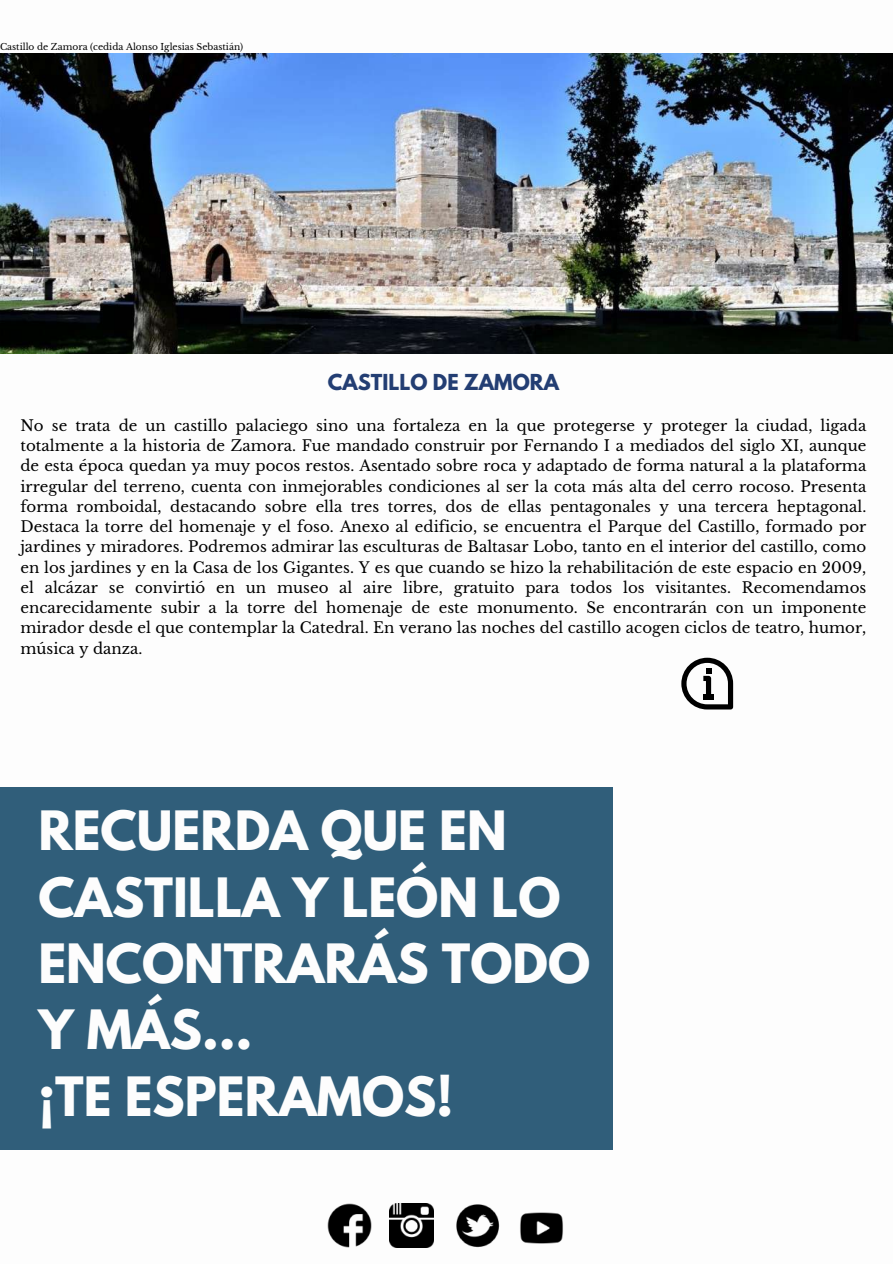
<style>
.page{position:relative;width:893px;height:1264px;background:#fff}
.page>*{position:absolute;margin:0;border:0;box-sizing:border-box;transform-origin:0 0}
.t1{font:700 48px/66.3px "League Spartan";color:#fdfdfd}
.t2{font:700 19.5px "League Spartan";color:#233e73}
.t3{font:15px/20.2px "Libre Baskerville";color:#000;text-align:justify}
.t4{font:9px "Libre Baskerville";color:#000}
</style>
<div class="page">
<div style="left:0;top:787px;width:612px;height:362px;background:#305e7a"></div>
<svg style="left:681px;top:657px;width:52px;height:52px"></svg>
<img style="left:328px;top:1203px;width:43px;height:44px">
<img style="left:456px;top:1204px;width:44px;height:44px">
<img style="left:520px;top:1212px;width:43px;height:32px">
<img style="left:389px;top:1203px;width:44px;height:44px">
<img style="left:0;top:53px;width:892px;height:300px">
<p class="t4" style="left:0;top:42px;width:245px">Castillo de Zamora (cedida Alonso Iglesias Sebastián)</p>
<h2 class="t2" style="left:328px;top:373px;width:233px">CASTILLO DE ZAMORA</h2>
<p class="t3" style="left:20px;top:415px;width:847px">No se trata de un castillo palaciego sino una fortaleza en la que protegerse y proteger la ciudad, ligada totalmente a la historia de Zamora. Fue mandado construir por Fernando I a mediados del siglo XI, aunque de esta época quedan ya muy pocos restos. Asentado sobre roca y adaptado de forma natural a la plataforma irregular del terreno, cuenta con inmejorables condiciones al ser la cota más alta del cerro rocoso. Presenta forma romboidal, destacando sobre ella tres torres, dos de ellas pentagonales y una tercera heptagonal.<br>Destaca la torre del homenaje y el foso. Anexo al edificio, se encuentra el Parque del Castillo, formado por jardines y miradores. Podremos admirar las esculturas de Baltasar Lobo, tanto en el interior del castillo, como en los jardines y en la Casa de los Gigantes. Y es que cuando se hizo la rehabilitación de este espacio en 2009, el alcázar se convirtió en un museo al aire libre, gratuito para todos los visitantes. Recomendamos encarecidamente subir a la torre del homenaje de este monumento. Se encontrarán con un imponente mirador desde el que contemplar la Catedral. En verano las noches del castillo acogen ciclos de teatro, humor, música y danza.</p>
<h1 class="t1" style="left:38px;top:803px;width:553px">RECUERDA QUE EN<br>CASTILLA Y LEÓN LO<br>ENCONTRARÁS TODO<br>Y MÁS…<br>¡TE ESPERAMOS!</h1>
</div>
